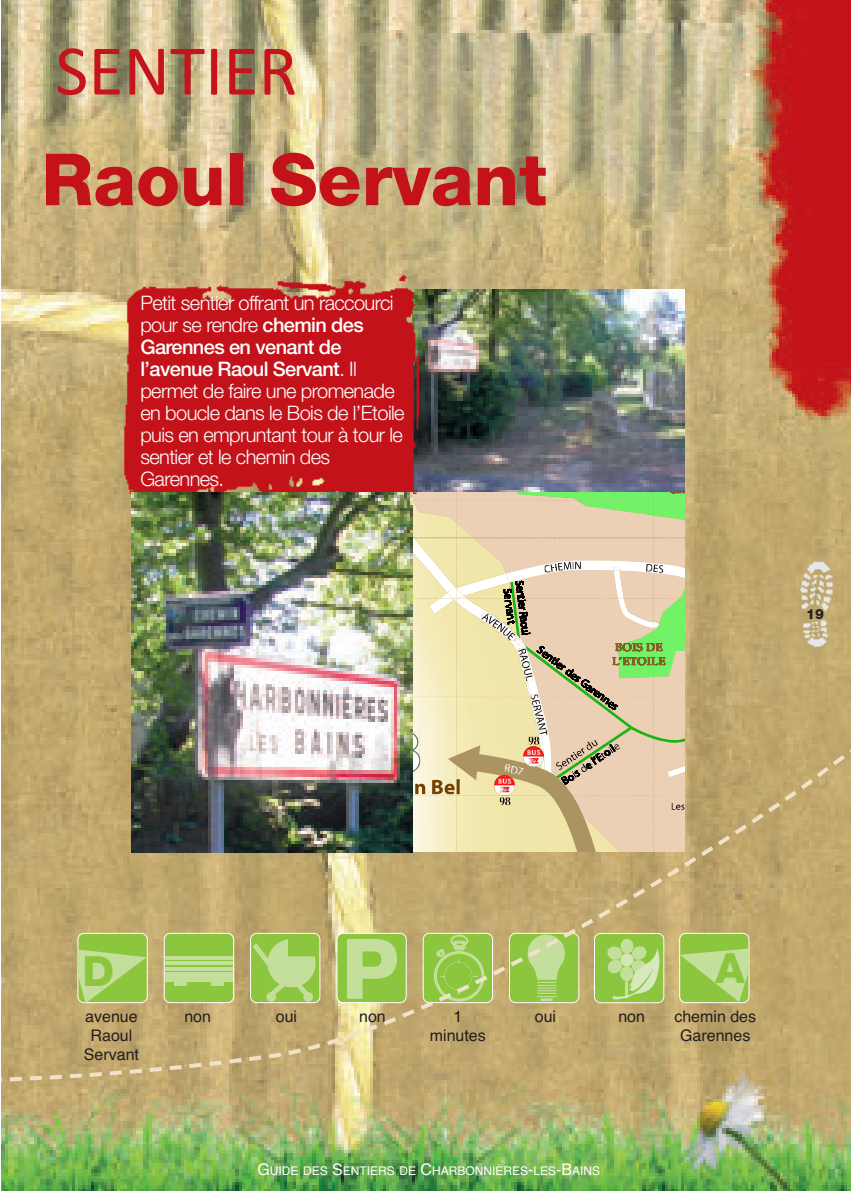
<style>
.page{position:relative;width:851px;height:1191px;background:#fff}
.page>*{position:absolute;margin:0;border:0;box-sizing:border-box;transform-origin:0 0}
.t1{font:800 83.8px "Helvetica Neue";color:#c4df9b}
.t2{font:800 72px "Helvetica Neue";color:#c4121a}
.t3{font:72px "Calibri";color:#c5141b}
.t4{font:800 41.6px "Helvetica Neue";color:#8bc63e}
.t5{font:300 20px/22px "Helvetica Neue";letter-spacing:-.03em;color:#fff}
.t6{font:16px/19.2px "Helvetica";color:#231f20;text-align:center}
.t7{font:800 14px "Helvetica Neue";color:#231f20}
.t8{font:12px "Helvetica";color:#fff}
.t9{font:11.2px "Myriad Pro Regular+ZUHHGM";color:#000}
.t10{font:11.2px/13.6px "Palatino Linotype Roman+T42+BNXLFN";letter-spacing:.05em;color:#865f25}
.s1{font-weight:500}
.s2{font-size:16px}
</style>
<div class="page">
<img style="left:1px;top:1px;width:849px;height:1190px">
<img style="left:740px;top:1px;width:110px;height:424px">
<img style="left:412px;top:290px;width:272px;height:210px">
<img style="left:468px;top:492px;width:87px;height:5px">
<img style="left:555px;top:497px;width:21px;height:3px">
<img style="left:414px;top:502px;width:42px;height:21px">
<img style="left:414px;top:537px;width:42px;height:1px">
<img style="left:434px;top:577px;width:22px;height:13px">
<img style="left:412px;top:590px;width:32px;height:8px">
<img style="left:456px;top:580px;width:50px;height:1px">
<svg style="left:456px;top:537px;width:17px;height:1px"></svg>
<img style="left:473px;top:537px;width:211px;height:1px">
<img style="left:506px;top:568px;width:49px;height:13px">
<img style="left:576px;top:500px;width:77px;height:15px">
<img style="left:555px;top:573px;width:98px;height:8px">
<svg style="left:544px;top:561px;width:36px;height:11px"></svg>
<img style="left:555px;top:567px;width:91px;height:6px">
<svg style="left:646px;top:564px;width:17px;height:9px"></svg>
<img style="left:429px;top:598px;width:15px;height:11px">
<img style="left:412px;top:609px;width:32px;height:88px">
<img style="left:793px;top:559px;width:42px;height:94px">
<img style="left:117px;top:261px;width:301px;height:232px">
<img style="left:132px;top:492px;width:280px;height:213px">
<svg style="left:1px;top:705px;width:849px;height:402px;background:#b3a86f"></svg>
<img style="left:1px;top:911px;width:33px;height:250px">
<svg style="left:444px;top:581px;width:240px;height:270px;background:#e1d5a9"></svg>
<h2 class="t3" style="left:55px;top:25px;width:244px">SENTIER</h2>
<h2 class="t2" style="left:41px;top:154px;width:507px">Raoul Servant</h2>
<p class="t5" style="left:140px;top:293px;width:265px">Petit sentier offrant un raccourci pour se rendre <span class="s1">chemin des<br>Garennes en venant de l’avenue Raoul Servant</span>. Il permet de faire une promenade en boucle dans le Bois de l’Etoile puis en empruntant tour à tour le sentier et le chemin des<br>Garennes.</p>
<p class="t9" style="left:511px;top:588px;width:37px;rotate:83deg">Servant</p>
<p class="t9" style="left:523px;top:580px;width:57px;rotate:83deg">Sentier Raoul</p>
<p class="t10" style="left:669px;top:484px;width:19px">CH</p>
<p class="t10" style="left:612px;top:642px;width:55px">BOIS DE<br>L’ETOILE</p>
<p class="t9" style="left:541px;top:645px;width:100px;rotate:37deg">Sentier des Garennes</p>
<p class="t9" style="left:560px;top:778px;width:63px;rotate:-34deg">Bo s e l’E o l</p>
<p class="t7" style="left:806px;top:608px;width:19px">19</p>
<h3 class="t4" style="left:82px;top:956px;width:33px">D</h3>
<h1 class="t1" style="left:341px;top:939px;width:59px">P</h1>
<h3 class="t4" style="left:715px;top:953px;width:31px">A</h3>
<p class="t6" style="left:184px;top:1008px;width:28px">non</p>
<p class="t6" style="left:276px;top:1008px;width:23px">oui</p>
<p class="t6" style="left:429px;top:1008px;width:58px">1 minutes</p>
<p class="t6" style="left:534px;top:1008px;width:23px">oui</p>
<p class="t6" style="left:674px;top:1008px;width:83px">chemin des<br>Garennes</p>
<p class="t6" style="left:85px;top:1008px;width:54px">avenue</p>
<p class="t6" style="left:618px;top:1008px;width:28px">non</p>
<p class="t6" style="left:84px;top:1027px;width:57px">Raoul<br>Servant</p>
<p class="t6" style="left:359px;top:1008px;width:28px">non</p>
<p class="t8" style="left:257px;top:1166px;width:344px"><span class="s2">G</span>UIDE DES <span class="s2">S</span>ENTIERS DE <span class="s2">C</span>HARBONNIÈRES<span class="s2">-</span>LES<span class="s2">-B</span>AINS</p>
</div>
